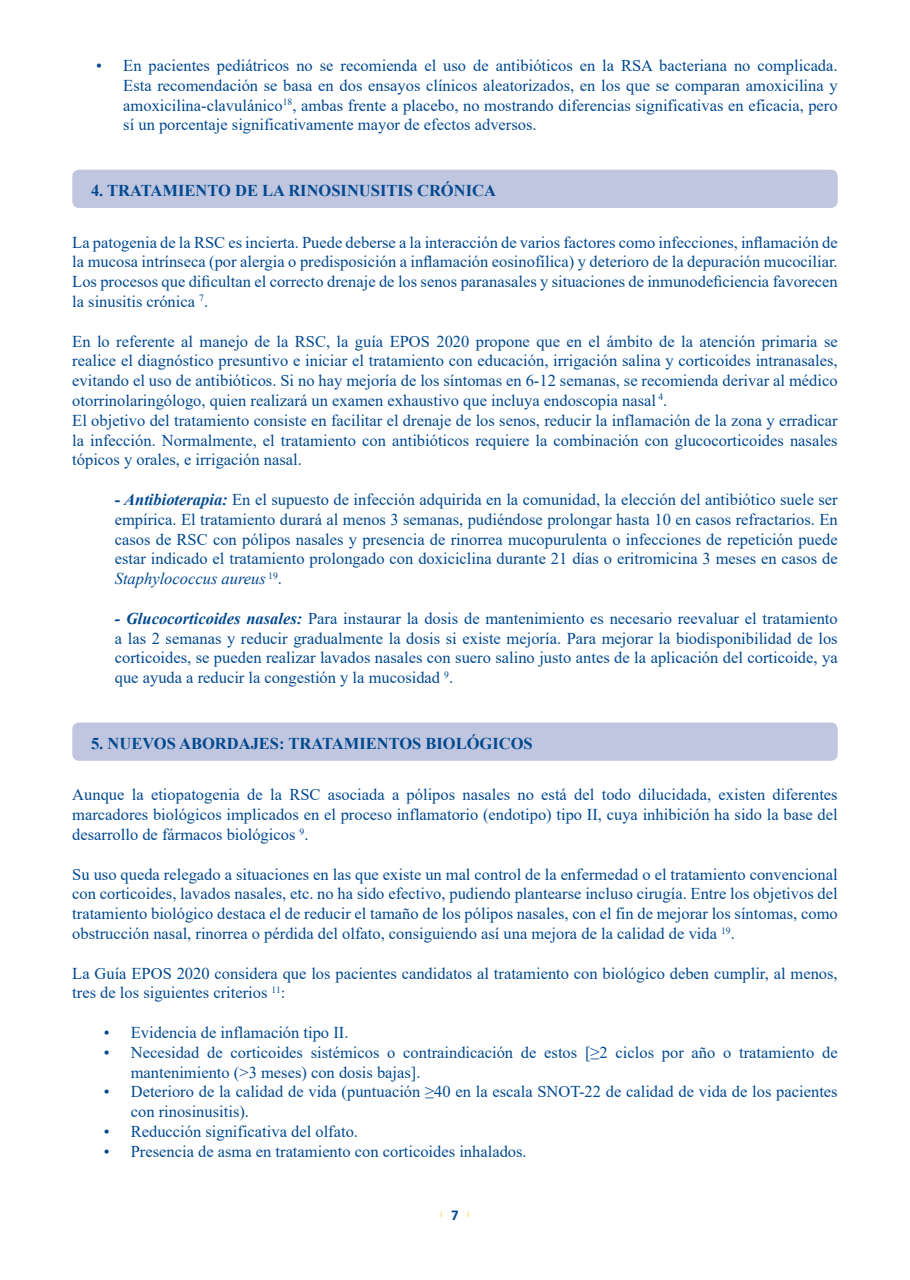
<style>
.page{position:relative;width:910px;height:1280px;background:#fff}
.page>*{position:absolute;margin:0;border:0;box-sizing:border-box;transform-origin:0 0}
.t1{font:16.5px/19.8px "Times New Roman";color:#014990;text-align:justify}
.t2{font:700 16.5px "Times New Roman";color:#014990}
.t3{font:7.5px "Myriad Pro";color:#fec422}
.s1{font-weight:700;font-style:italic}
.s2{font-style:italic}
.s3{font-family:"Calibri";font-weight:700;font-size:15px;color:#014990}
</style>
<div class="page">
<div style="left:72px;top:170px;width:766px;height:38px;background:#c0c6df;border-radius:7px"></div>
<div style="left:72px;top:722px;width:766px;height:39px;background:#c0c6df;border-radius:7px"></div>
<p class="t1" style="left:123px;top:55px;width:716px;text-indent:-27px">• En pacientes pediátricos no se recomienda el uso de antibióticos en la RSA bacteriana no complicada.<br>Esta recomendación se basa en dos ensayos clínicos aleatorizados, en los que se comparan amoxicilina y amoxicilina-clavulánico<sup>18</sup>, ambas frente a placebo, no mostrando diferencias significativas en eficacia, pero sí un porcentaje significativamente mayor de efectos adversos.</p>
<p class="t2" style="left:91px;top:178px;width:406px">4. TRATAMIENTO DE LA RINOSINUSITIS CRÓNICA</p>
<p class="t1" style="left:72px;top:232px;width:767px">La patogenia de la RSC es incierta. Puede deberse a la interacción de varios factores como infecciones, inflamación de la mucosa intrínseca (por alergia o predisposición a inflamación eosinofílica) y deterioro de la depuración mucociliar.<br>Los procesos que dificultan el correcto drenaje de los senos paranasales y situaciones de inmunodeficiencia favorecen la sinusitis crónica <sup>7</sup>.</p>
<p class="t1" style="left:72px;top:331px;width:767px;text-align:left">En lo referente al manejo de la RSC, la guía EPOS 2020 propone que en el ámbito de la atención primaria se realice el diagnóstico presuntivo e iniciar el tratamiento con educación, irrigación salina y corticoides intranasales, evitando el uso de antibióticos. Si no hay mejoría de los síntomas en 6-12 semanas, se recomienda derivar al médico otorrinolaringólogo, quien realizará un examen exhaustivo que incluya endoscopia nasal <sup>4</sup>.<br>El objetivo del tratamiento consiste en facilitar el drenaje de los senos, reducir la inflamación de la zona y erradicar la infección. Normalmente, el tratamiento con antibióticos requiere la combinación con glucocorticoides nasales tópicos y orales, e irrigación nasal.</p>
<p class="t1" style="left:115px;top:489px;width:724px"><span class="s1">- Antibioterapia:</span> En el supuesto de infección adquirida en la comunidad, la elección del antibiótico suele ser empírica. El tratamiento durará al menos 3 semanas, pudiéndose prolongar hasta 10 en casos refractarios. En casos de RSC con pólipos nasales y presencia de rinorrea mucopurulenta o infecciones de repetición puede estar indicado el tratamiento prolongado con doxiciclina durante 21 días o eritromicina 3 meses en casos de <span class="s2">Staphylococcus aureus</span> <sup>19</sup>.</p>
<p class="t1" style="left:115px;top:608px;width:724px"><span class="s1">- Glucocorticoides nasales:</span> Para instaurar la dosis de mantenimiento es necesario reevaluar el tratamiento a las 2 semanas y reducir gradualmente la dosis si existe mejoría. Para mejorar la biodisponibilidad de los corticoides, se pueden realizar lavados nasales con suero salino justo antes de la aplicación del corticoide, ya que ayuda a reducir la congestión y la mucosidad <sup>9</sup>.</p>
<p class="t2" style="left:91px;top:731px;width:443px">5. NUEVOS ABORDAJES: TRATAMIENTOS BIOLÓGICOS</p>
<p class="t1" style="left:72px;top:784px;width:767px">Aunque la etiopatogenia de la RSC asociada a pólipos nasales no está del todo dilucidada, existen diferentes marcadores biológicos implicados en el proceso inflamatorio (endotipo) tipo II, cuya inhibición ha sido la base del desarrollo de fármacos biológicos <sup>9</sup>.</p>
<p class="t1" style="left:72px;top:864px;width:767px">Su uso queda relegado a situaciones en las que existe un mal control de la enfermedad o el tratamiento convencional con corticoides, lavados nasales, etc. no ha sido efectivo, pudiendo plantearse incluso cirugía. Entre los objetivos del tratamiento biológico destaca el de reducir el tamaño de los pólipos nasales, con el fin de mejorar los síntomas, como obstrucción nasal, rinorrea o pérdida del olfato, consiguiendo así una mejora de la calidad de vida <sup>19</sup>.</p>
<p class="t1" style="left:72px;top:963px;width:767px">La Guía EPOS 2020 considera que los pacientes candidatos al tratamiento con biológico deben cumplir, al menos, tres de los siguientes criterios <sup>11</sup>:</p>
<p class="t1" style="left:104px;top:1022px;width:246px">• Evidencia de inflamación tipo II.</p>
<p class="t1" style="left:131px;top:1042px;width:708px;text-indent:-27px">• Necesidad de corticoides sistémicos o contraindicación de estos [≥2 ciclos por año o tratamiento de mantenimiento (&gt;3 meses) con dosis bajas].</p>
<p class="t1" style="left:131px;top:1081px;width:708px;text-indent:-27px">• Deterioro de la calidad de vida (puntuación ≥40 en la escala SNOT-22 de calidad de vida de los pacientes con rinosinusitis).</p>
<p class="t1" style="left:104px;top:1121px;width:256px">• Reducción significativa del olfato.</p>
<p class="t1" style="left:104px;top:1141px;width:424px">• Presencia de asma en tratamiento con corticoides inhalados.</p>
<p class="t3" style="left:441px;top:1210px;width:30px">l<span class="s3">7</span>l</p>
</div>
